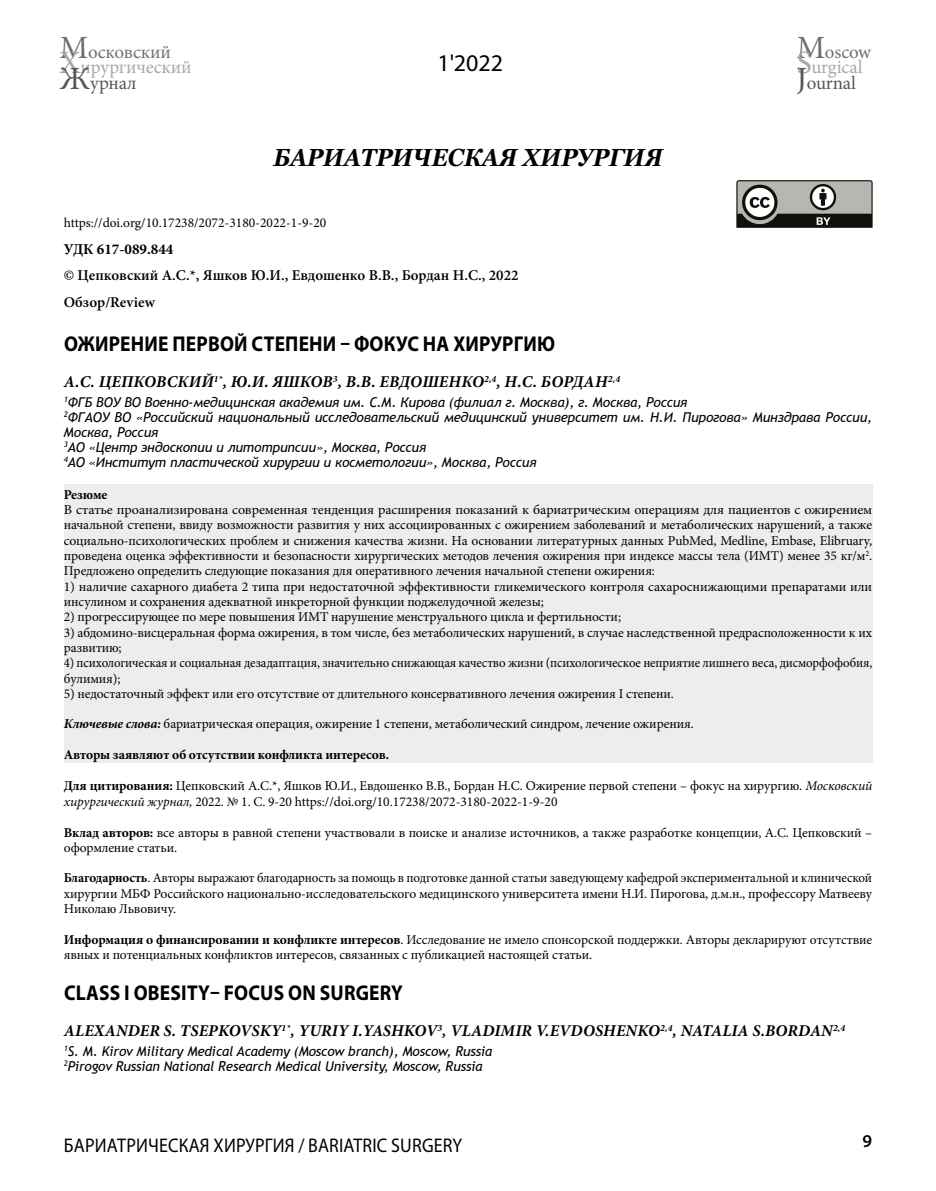
<style>
.page{position:relative;width:936px;height:1191px;background:#fff}
.page>*{position:absolute;margin:0;border:0;box-sizing:border-box;transform-origin:0 0}
.t1{font:italic 700 24.75px "Georgia";color:#000;scale:.91 1}
.t2{font:24px "Myriad Pro";color:#000}
.t3{font:700 21.45px "Myriad Pro";letter-spacing:.01em;color:#000;scale:.91 1}
.t4{font:19.8px "Myriad Pro";letter-spacing:.01em;color:#000;scale:.91 1}
.t5{font:18.9px/15.8px "Minion Pro";letter-spacing:-.01em;color:#a8a8a7}
.t6{font:600 18px "Myriad Pro";color:#000}
.t7{font:italic 700 16.5px "Minion Pro";letter-spacing:.01em;color:#000}
.t8{font:600 15px/26.5px "Minion Pro";color:#000}
.t9{font:700 15px "Minion Pro";color:#000}
.t10{font:13.5px/15.3px "Minion Pro";letter-spacing:-.01em;color:#000}
.t11{font:13.5px/15.3px "Minion Pro";letter-spacing:-.01em;color:#000;text-align:justify;scale:1.04 1}
.t12{font:italic 13.5px/15px "Trebuchet MS";letter-spacing:-.01em;color:#000}
.t13{font:13.5px/15.3px "Minion Pro";letter-spacing:-.01em;color:#000;scale:.95 1}
.t14{font:700 13.5px "Minion Pro";letter-spacing:-.01em;color:#000}
.s1{font-size:32.4px;color:#706f6f}
.s2{color:#706f6f}
.s3{font-size:32.4px}
.s4{font-size:32.4px;color:#575756}
.s5{color:#575756}
.s6{font-weight:700;font-style:italic}
.s7{font-weight:700}
.s8{font-style:italic}
</style>
<div class="page">
<div style="left:64px;top:483px;width:808px;height:19px;background:#ededed"></div>
<div style="left:64px;top:499px;width:808px;height:80px;background:#ededed"></div>
<div style="left:64px;top:575px;width:808px;height:34px;background:#ededed"></div>
<div style="left:64px;top:606px;width:808px;height:19px;background:#ededed"></div>
<div style="left:64px;top:621px;width:808px;height:34px;background:#ededed"></div>
<div style="left:64px;top:652px;width:808px;height:34px;background:#ededed"></div>
<div style="left:64px;top:682px;width:808px;height:19px;background:#ededed"></div>
<div style="left:64px;top:698px;width:808px;height:19px;background:#ededed"></div>
<div style="left:64px;top:713px;width:808px;height:19px;background:#ededed"></div>
<div style="left:64px;top:728px;width:808px;height:19px;background:#ededed"></div>
<div style="left:64px;top:743px;width:808px;height:19px;background:#ededed"></div>
<svg style="left:736px;top:180px;width:137px;height:48px;background:#80817b"></svg>
<h3 class="t5" style="left:60px;top:44px;width:134px"><span class="s1">М</span><span class="s2">осковский<br></span><span class="s3">Х</span>ирургический<br><span class="s4">Ж</span><span class="s5">урнал</span></h3>
<h2 class="t2" style="left:437px;top:48px;width:67px">1'2022</h2>
<h1 class="t1" style="left:273px;top:141px;width:429px">БАРИАТРИЧЕСКАЯ ХИРУРГИЯ</h1>
<h3 class="t5" style="left:796px;top:44px;width:76px"><span class="s1">М</span><span class="s2">oscow<br></span><span class="s3">S</span>urgical<br><span class="s4">J</span><span class="s5">ournal</span></h3>
<p class="t10" style="left:64px;top:215px;width:264px">https://doi.org/10.17238/2072-3180-2022-1-9-20</p>
<p class="t9" style="left:64px;top:238px;width:111px">УДК 617-089.844</p>
<p class="t8" style="left:64px;top:262px;width:456px">© Цепковский А.C.*, Яшков Ю.И., Евдошенко В.В., Бордан Н.С., 2022<br>Обзор/Review</p>
<h3 class="t3" style="left:64px;top:329px;width:541px">ОЖИРЕНИЕ ПЕРВОЙ СТЕПЕНИ – ФОКУС НА ХИРУРГИЮ</h3>
<p class="t7" style="left:64px;top:370px;width:557px">А.C. ЦЕПКОВСКИЙ<sup>1*</sup>, Ю.И. ЯШКОВ<sup>3</sup>, В.В. ЕВДОШЕНКО<sup>2,4</sup>, Н.С. БОРДАН<sup>2,4</sup></p>
<p class="t12" style="left:64px;top:394px;width:809px"><sup>1</sup>ФГБ ВОУ ВО Военно-медицинская академия им. С.М. Кирова (филиал г. Москва), г. Москва, Россия<br><sup>2</sup>ФГАОУ ВО «Российский национальный исследовательский медицинский университет им. Н.И. Пирогова» Минздрава России, Москва, Россия<br><sup>3</sup>АО «Центр эндоскопии и литотрипсии», Москва, Россия<br><sup>4</sup>АО «Институт пластической хирургии и косметологии», Москва, Россия</p>
<p class="t14" style="left:64px;top:485px;width:45px">Резюме</p>
<p class="t11" style="left:64px;top:502px;width:778px">В статье проанализирована современная тенденция расширения показаний к бариатрическим операциям для пациентов с ожирением начальной степени, ввиду возможности развития у них ассоциированных с ожирением заболеваний и метаболических нарушений, а также социально-психологических проблем и снижения качества жизни. На основании литературных данных PubMed, Medline, Embase, Elibruary, проведена оценка эффективности и безопасности хирургических методов лечения ожирения при индексе массы тела (ИМТ) менее 35 кг/м<sup>2</sup>.<br>Предложено определить следующие показания для оперативного лечения начальной степени ожирения:</p>
<p class="t10" style="left:64px;top:579px;width:809px">1) наличие сахарного диабета 2 типа при недостаточной эффективности гликемического контроля сахароснижающими препаратами или инсулином и сохранения адекватной инкреторной функции поджелудочной железы;</p>
<p class="t10" style="left:64px;top:609px;width:558px">2) прогрессирующее по мере повышения ИМТ нарушение менструального цикла и фертильности;</p>
<p class="t10" style="left:64px;top:624px;width:809px">3) абдомино-висцеральная форма ожирения, в том числе, без метаболических нарушений, в случае наследственной предрасположенности к их развитию;</p>
<p class="t13" style="left:64px;top:655px;width:852px">4) психологическая и социальная дезадаптация, значительно снижающая качество жизни (психологическое неприятие лишнего веса, дисморфофобия, булимия);</p>
<p class="t10" style="left:64px;top:686px;width:611px">5) недостаточный эффект или его отсутствие от длительного консервативного лечения ожирения I степени.</p>
<p class="t10" style="left:64px;top:716px;width:631px"><span class="s6">Ключевые слова:</span> бариатрическая операция, ожирение 1 степени, метаболический синдром, лечение ожирения.</p>
<p class="t14" style="left:64px;top:745px;width:327px">Авторы заявляют об отсутствии конфликта интересов.</p>
<p class="t10" style="left:64px;top:777px;width:809px;line-height:16.2px"><span class="s7">Для цитирования:</span> Цепковский А.C.*, Яшков Ю.И., Евдошенко В.В., Бордан Н.С. Ожирение первой степени – фокус на хирургию. <span class="s8">Московский хирургический журнал,</span> 2022. № 1. C. 9-20 https://doi.org/10.17238/2072-3180-2022-1-9-20</p>
<p class="t10" style="left:64px;top:824px;width:809px"><span class="s7">Вклад авторов:</span> все авторы в равной степени участвовали в поиске и анализе источников, а также разработке концепции, А.С. Цепковский – оформление статьи.</p>
<p class="t10" style="left:64px;top:870px;width:809px;text-align:justify"><span class="s7">Благодарность</span>. Авторы выражают благодарность за помощь в подготовке данной статьи заведующему кафедрой экспериментальной и клинической хирургии МБФ Российского национально-исследовательского медицинского университета имени Н.И. Пирогова, д.м.н., профессору Матвееву Николаю Львовичу.</p>
<p class="t10" style="left:64px;top:931px;width:809px"><span class="s7">Информация о финансировании и конфликте интересов</span>. Исследование не имело спонсорской поддержки. Авторы декларируют отсутствие явных и потенциальных конфликтов интересов, связанных с публикацией настоящей статьи.</p>
<h3 class="t3" style="left:64px;top:978px;width:374px">CLASS I OBESITY– FOCUS ON SURGERY</h3>
<p class="t7" style="left:64px;top:1019px;width:782px">ALEXANDER S. TSEPKOVSKY<sup>1*</sup>, YURIY I.YASHKOV<sup>3</sup>, VLADIMIR V.EVDOSHENKO<sup>2,4</sup>, NATALIA S.BORDAN<sup>2,4</sup></p>
<p class="t12" style="left:64px;top:1043px;width:430px"><sup>1</sup>S. M. Kirov Military Medical Academy (Moscow branch), Moscow, Russia<br><sup>2</sup>Pirogov Russian National Research Medical University, Moscow, Russia</p>
<h3 class="t4" style="left:64px;top:1133px;width:439px">БАРИАТРИЧЕСКАЯ ХИРУРГИЯ / BARIATRIC SURGERY</h3>
<h3 class="t6" style="left:862px;top:1129px;width:11px">9</h3>
</div>
